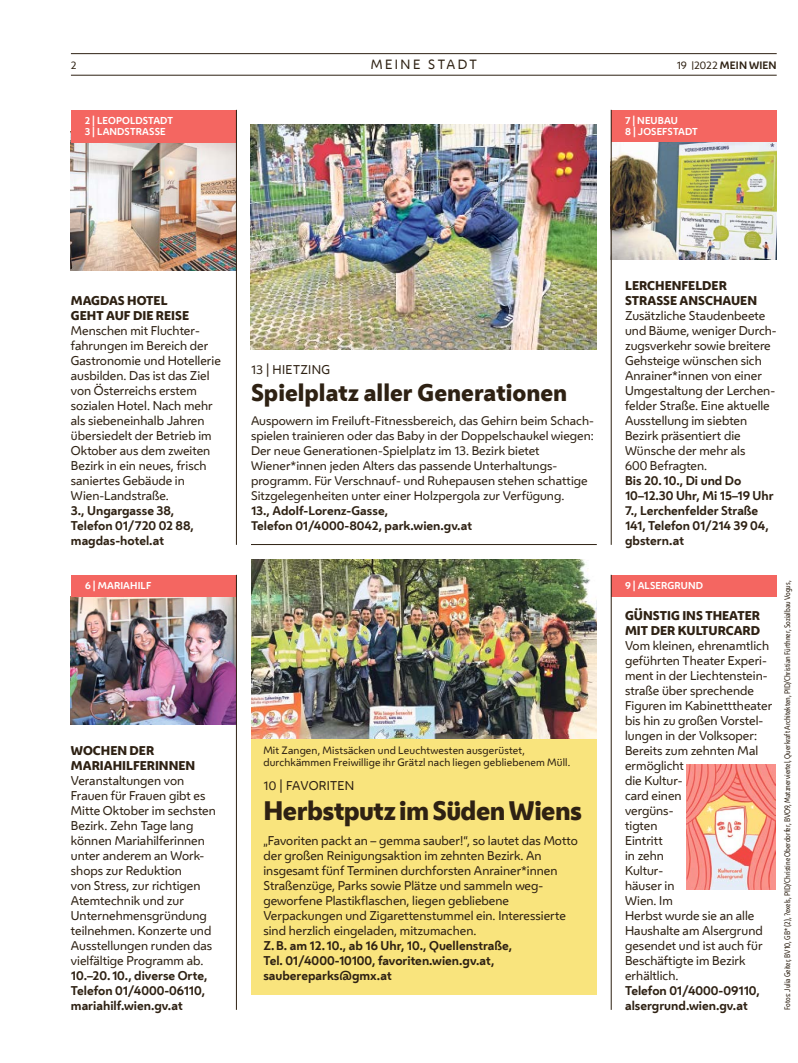
<style>
.page{position:relative;width:798px;height:1063px;background:#fff}
.page>*{position:absolute;margin:0;border:0;box-sizing:border-box;transform-origin:0 0}
.HL_Header_20pt{font:800 25px "Wiener Melange";letter-spacing:-.02em;color:#2e2113}
.HL_Header_18pt{font:800 22.5px "Wiener Melange";color:#2e2113}
.t1{font:12.5px "Wiener Melange";letter-spacing:.2em;color:#2e2113}
.Spalte_Infobox_Spalte_Header{font:11.88px/15px "Wiener Melange";color:#2e2113}
.FT_FT{font:11.88px/15px "Wiener Melange";color:#2e2113}
.Spalte_Infobox_Spalte_Header-2{font:700 11.88px/15px "Wiener Melange";color:#2e2113}
.Spalte_Infobox_Spalte_Header-3{font:800 11.88px/15px "Wiener Melange";color:#2e2113}
.FT_FT-2{font:700 11.88px/15px "Wiener Melange";color:#2e2113}
.Spalte_Infobox_Spalte_Info{font:700 11.88px/15px "Wiener Melange";color:#2e2113}
.HL_Vorzeile_9_5pt{font:11.88px "Wiener Melange";letter-spacing:.02em;color:#2e2113}
.HL_Header_18pt-2{font:11.88px "Wiener Melange";letter-spacing:.03em;color:#2e2113}
.FT_FT-3{font:11.62px/15px "Wiener Melange";color:#2e2113}
.FT_FT-4{font:700 11.62px "Wiener Melange";color:#2e2113}
.FT_Bildunterschrift{font:10px/12px "Wiener Melange";letter-spacing:.015em;color:#2e2113}
.t2{font:700 10px "Wiener Melange";letter-spacing:.01em;color:#2e2113}
.Spalte_Infobox_Spalte_Markerl{font:700 9.38px "Wiener Melange";letter-spacing:.01em;color:#fff}
.t3{font:7.5px "Wiener Melange Cd";color:#2e2113}
.s1{font-weight:400}
.s2{font-weight:400;font-size:7.5px}
.s3{font-size:11.62px}
</style>
<div class="page">
<hr style="left:71px;top:75px;width:705px;height:1px;background:#2e2113">
<hr style="left:71px;top:53px;width:705px;height:1px;background:#2e2113">
<div style="left:610px;top:110px;width:166px;height:33px;background:#f46661"></div>
<img style="left:71px;top:597px;width:165px;height:128px">
<div style="left:71px;top:575px;width:166px;height:22px;background:#f46661"></div>
<div style="left:610px;top:575px;width:166px;height:22px;background:#f46661"></div>
<hr style="left:236px;top:575px;width:1px;height:435px;background:#2e2113">
<img style="left:71px;top:143px;width:165px;height:127px">
<hr style="left:610px;top:575px;width:1px;height:435px;background:#2e2113">
<img style="left:611px;top:142px;width:165px;height:118px">
<hr style="left:610px;top:110px;width:1px;height:435px;background:#2e2113">
<div style="left:71px;top:110px;width:165px;height:33px;background:#f46661"></div>
<hr style="left:236px;top:110px;width:1px;height:435px;background:#2e2113">
<img style="left:251px;top:125px;width:345px;height:225px">
<hr style="left:251px;top:544px;width:345px;height:1px;background:#2e2113">
<img style="left:251px;top:560px;width:345px;height:180px">
<div style="left:251px;top:740px;width:345px;height:255px;background:#f9e47d"></div>
<img style="left:686px;top:764px;width:89px;height:126px">
<p class="FT_Bildunterschrift" style="left:71px;top:59px;width:7px">2</p>
<p class="t1" style="left:370px;top:55px;width:108px">Mei ne Stad t</p>
<p class="Spalte_Infobox_Spalte_Markerl" style="left:85px;top:113px;width:90px">2 | LEOPOLDSTADT</p>
<p class="Spalte_Infobox_Spalte_Markerl" style="left:85px;top:124px;width:82px">3 | LANDSTRASSE</p>
<p class="t2" style="left:676px;top:57px;width:101px"><span class="s1">19</span> <span class="s2">|</span><span class="s1">2022</span> MEIN WIEN</p>
<p class="Spalte_Infobox_Spalte_Markerl" style="left:625px;top:113px;width:54px">7 | NEUBAU</p>
<p class="Spalte_Infobox_Spalte_Markerl" style="left:625px;top:124px;width:74px">8 | JOSEFSTADT</p>
<h1 class="Spalte_Infobox_Spalte_Header-3" style="left:71px;top:293px;width:120px">MAGDAS HOTEL<br>GEHT AUF DIE REISE</h1>
<h1 class="Spalte_Infobox_Spalte_Header" style="left:71px;top:322px;width:151px">Menschen mit Fluchter&shy;fahrungen im Bereich der<br>Gastronomie und Hotellerie ausbilden. Das ist das Ziel von Österreichs erstem sozialen Hotel. Nach mehr als siebeneinhalb Jahren übersiedelt der Betrieb im<br>Oktober aus dem zweiten<br>Bezirk in ein neues, frisch saniertes Gebäude in<br>Wien-Landstraße.</h1>
<h1 class="Spalte_Infobox_Spalte_Header-2" style="left:71px;top:502px;width:105px">3., Ungargasse 38,</h1>
<h1 class="Spalte_Infobox_Spalte_Header-2" style="left:71px;top:517px;width:124px">Telefon 01/720 02 88,</h1>
<p class="Spalte_Infobox_Spalte_Info" style="left:71px;top:532px;width:95px">magdas-hotel.at</p>
<h1 class="HL_Header_18pt-2" style="left:251px;top:360px;width:81px"><span class="s3">13</span> | HIETZING</h1>
<h1 class="HL_Header_18pt" style="left:251px;top:377px;width:318px">Spielplatz aller Generationen</h1>
<p class="FT_FT-3" style="left:251px;top:413px;width:344px">Auspowern im Freiluft-Fitnessbereich, das Gehirn beim Schach&shy;spielen trainieren oder das Baby in der Doppelschaukel wiegen:<br>Der neue Generationen-Spielplatz im 13. Bezirk bietet Wiener*innen jeden Alters das passende Unterhaltungs&shy;programm. Für Verschnauf- und Ruhepausen stehen schattige Sitzgelegenheiten unter einer Holzpergola zur Verfügung.</p>
<p class="FT_FT-4" style="left:251px;top:501px;width:139px">13., Adolf-Lorenz-Gasse,</p>
<p class="FT_FT-4" style="left:251px;top:516px;width:222px">Telefon 01/4000-8042, park.wien.gv.at</p>
<h1 class="Spalte_Infobox_Spalte_Header-3" style="left:625px;top:278px;width:103px">LERCHENFELDER</h1>
<h1 class="Spalte_Infobox_Spalte_Header-3" style="left:625px;top:293px;width:133px">STRASSE ANSCHAUEN</h1>
<h1 class="Spalte_Infobox_Spalte_Header" style="left:625px;top:307px;width:153px">Zusätzliche Staudenbeete und Bäume, weniger Durch&shy;zugsverkehr sowie breitere<br>Gehsteige wünschen sich<br>Anrainer*innen von einer<br>Umgestaltung der Lerchen&shy;felder Straße. Eine aktuelle<br>Ausstellung im siebten<br>Bezirk präsentiert die<br>Wünsche der mehr als<br>600 Befragten.</h1>
<h1 class="Spalte_Infobox_Spalte_Header-2" style="left:625px;top:472px;width:150px">Bis 20. 10., Di und Do<br>10–12.30 Uhr, Mi 15–19 Uhr</h1>
<p class="Spalte_Infobox_Spalte_Info" style="left:625px;top:502px;width:145px">7., Lerchenfelder Straße<br>141, Telefon 01/214 39 04, gbstern.at</p>
<p class="Spalte_Infobox_Spalte_Markerl" style="left:85px;top:578px;width:68px">6 | MARIAHILF</p>
<p class="Spalte_Infobox_Spalte_Markerl" style="left:625px;top:578px;width:80px">9 | ALSERGRUND</p>
<h1 class="Spalte_Infobox_Spalte_Header-3" style="left:71px;top:743px;width:85px">WOCHEN DER</h1>
<h1 class="Spalte_Infobox_Spalte_Header-3" style="left:71px;top:758px;width:126px">MARIAHILFERINNEN</h1>
<h1 class="Spalte_Infobox_Spalte_Header" style="left:71px;top:772px;width:146px">Veranstaltungen von<br>Frauen für Frauen gibt es<br>Mitte Oktober im sechsten<br>Bezirk. Zehn Tage lang können Mariahilferinnen unter anderem an Work&shy;shops zur Reduktion<br>von Stress, zur richtigen<br>Atemtechnik und zur<br>Unternehmensgründung teilnehmen. Konzerte und<br>Ausstellungen runden das vielfältige Programm ab.</h1>
<h1 class="Spalte_Infobox_Spalte_Header-2" style="left:71px;top:967px;width:138px">10.–20. 10., diverse Orte,<br>Telefon 01/4000-06110, mariahilf.wien.gv.at</h1>
<p class="FT_Bildunterschrift" style="left:263px;top:744px;width:308px">Mit Zangen, Mistsäcken und Leuchtwesten ausgerüstet, durchkämmen Freiwillige ihr Grätzl nach liegen gebliebenem Müll.</p>
<p class="HL_Vorzeile_9_5pt" style="left:263px;top:776px;width:90px"><span class="s3">10</span> | FAVORITEN</p>
<h1 class="HL_Header_20pt" style="left:263px;top:793px;width:320px">Herbstputz im Süden Wiens</h1>
<p class="FT_FT" style="left:263px;top:832px;width:316px">„Favoriten packt an – gemma sauber!“, so lautet das Motto der großen Reinigungsaktion im zehnten Bezirk. An insgesamt fünf Terminen durchforsten Anrainer*innen Straßenzüge, Parks sowie Plätze und sammeln weg&shy;geworfene Plastikflaschen, liegen gebliebene Verpackungen und Zigarettenstummel ein. Interessierte sind herzlich eingeladen, mitzumachen.</p>
<p class="FT_FT-2" style="left:263px;top:937px;width:250px">Z.B. am 12. 10., ab 16 Uhr, 10., Quellenstraße,<br>Tel. 01/4000-10100, favoriten.wien.gv.at, saubereparks@gmx.at</p>
<h1 class="Spalte_Infobox_Spalte_Header-3" style="left:625px;top:608px;width:136px">GÜNSTIG INS THEATER</h1>
<h1 class="Spalte_Infobox_Spalte_Header-3" style="left:625px;top:623px;width:136px">MIT DER KULTURCARD</h1>
<h1 class="Spalte_Infobox_Spalte_Header" style="left:625px;top:637px;width:149px">Vom kleinen, ehrenamtlich geführten Theater Experi&shy;ment in der Liechtenstein&shy;straße über sprechende<br>Figuren im Kabinetttheater bis hin zu großen Vorstel&shy;lungen in der Volksoper:<br>Bereits zum zehnten Mal ermöglicht<br>die Kultur-<br>card einen<br>vergüns-<br>tigten<br>Eintritt<br>in zehn<br>Kultur-<br>häuser in<br>Wien. Im<br>Herbst wurde sie an alle<br>Haushalte am Alsergrund gesendet und ist auch für<br>Beschäftigte im Bezirk erhältlich.</h1>
<h1 class="Spalte_Infobox_Spalte_Header-2" style="left:625px;top:982px;width:136px">Telefon 01/4000-09110,</h1>
<h1 class="Spalte_Infobox_Spalte_Header-2" style="left:625px;top:997px;width:124px">alsergrund.wien.gv.at</h1>
<p class="t3" style="left:782px;top:1010px;width:431px;rotate:-90deg">Fotos: Julia Geiter, BV10, GB* (2), ?exels, PID/Christine Oberdorfer, BVO9, Matznerviertel, Querkraft Architekten, PID/Christian Fürthner, Sozialbau Vogus,</p>
</div>
